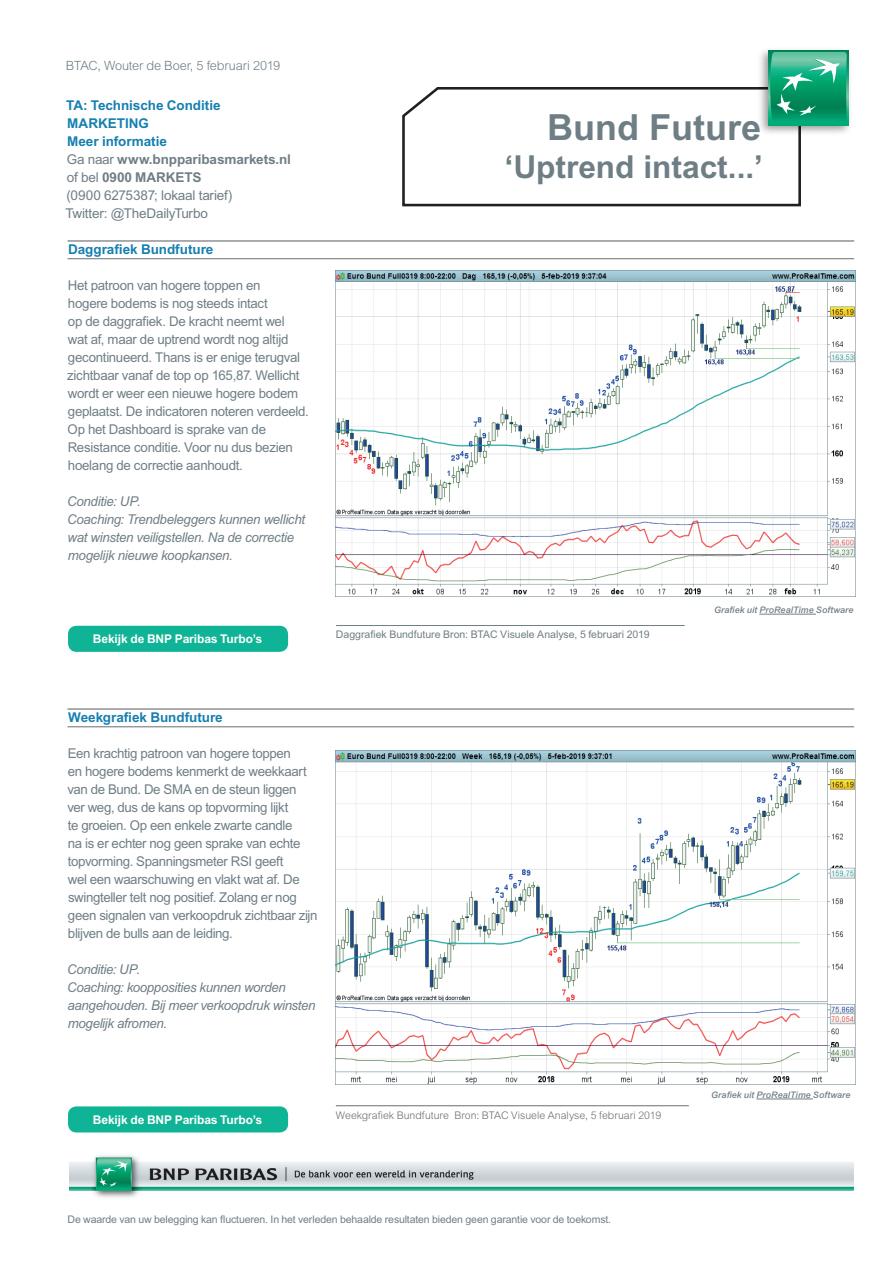
<style>
.page{position:relative;width:893px;height:1263px;background:#fff}
.page>*{position:absolute;margin:0;border:0;box-sizing:border-box;transform-origin:0 0}
.t1{font:700 36px "Arial MT Std";color:#6f7e85}
.t2{font:700 31.65px "Arial MT Std";color:#6f7e85}
.t3{font:13.5px/18px "Arial MT Std";letter-spacing:-.02em;color:#6f7e85}
.t4{font:italic 13.5px/18px "Arial MT Std";letter-spacing:-.02em;color:#6f7e85}
.t5{font:700 13.5px/18px "Arial MT Std";letter-spacing:-.005em;color:#167fb1}
.t6{font:300 12.75px "Arial MT Std";letter-spacing:-.01em;color:#6f7e85}
.t7{font:700 12px "Arial MT Std";letter-spacing:-.01em;color:#fff}
.t8{font:10.5px "Arial MT Std";letter-spacing:-.01em;color:#6f7e85}
.t9{font:300 10.5px "Arial MT Std";color:#6c6d70}
.t10{font:italic 500 9px "Arial MT Std";letter-spacing:.01em;color:#6f7e85}
.s1{font-weight:700;color:#167fb1}
.s2{font-weight:700}
</style>
<div class="page">
<hr style="left:68px;top:240px;width:786px;height:2px;background:#6c6d70">
<hr style="left:68px;top:258px;width:786px;height:1px;background:#6c6d70">
<hr style="left:68px;top:708px;width:786px;height:2px;background:#6c6d70">
<hr style="left:68px;top:726px;width:786px;height:1px;background:#6c6d70">
<img style="left:336px;top:270px;width:519px;height:325px">
<img style="left:336px;top:751px;width:519px;height:333px">
<hr style="left:336px;top:625px;width:349px;height:1px;background:#6f7e85">
<hr style="left:336px;top:1105px;width:353px;height:1px;background:#6c6d70">
<div style="left:68px;top:626px;width:220px;height:26px;background:#0eb495;border-radius:9px"></div>
<div style="left:68px;top:1106px;width:220px;height:26px;background:#0eb495;border-radius:9px"></div>
<img style="left:70px;top:1155px;width:783px;height:43px">
<svg style="left:402px;top:87px;width:399px;height:120px"></svg>
<img style="left:754px;top:50px;width:96px;height:89px">
<div style="left:769px;top:51px;width:79px;height:74px;background:#00ab79"></div>
<svg style="left:770px;top:52px;width:77px;height:67px"></svg>
<hr style="left:756px;top:1099px;width:57px;height:1px;background:#6f7e85">
<hr style="left:759px;top:614px;width:57px;height:1px;background:#6f7e85">
<p class="t6" style="left:66px;top:58px;width:216px">BTAC, Wouter de Boer, 5 februari 2019</p>
<p class="t5" style="left:66px;top:96px;width:156px">TA: Technische Conditie<br>MARKETING</p>
<p class="t3" style="left:65px;top:132px;width:227px"><span class="s1">Meer informatie<br></span>Ga naar <span class="s2">www.bnpparibasmarkets.nl </span>of bel <span class="s2">0900 MARKETS<br></span>(0900 6275387; lokaal tarief)<br>Twitter: @TheDailyTurbo</p>
<p class="t5" style="left:68px;top:240px;width:147px">Daggrafiek Bundfuture</p>
<p class="t3" style="left:67px;top:276px;width:243px">Het patroon van hogere toppen en<br>hogere bodems is nog steeds intact<br>op de daggrafiek. De kracht neemt wel<br>wat af, maar de uptrend wordt nog altijd gecontinueerd. Thans is er enige terugval zichtbaar vanaf de top op 165,87. Wellicht wordt er weer een nieuwe hogere bodem geplaatst. De indicatoren noteren verdeeld.<br>Op het Dashboard is sprake van de Resistance conditie. Voor nu dus bezien hoelang de correctie aanhoudt.</p>
<p class="t4" style="left:67px;top:492px;width:240px">Conditie: UP.<br>Coaching: Trendbeleggers kunnen wellicht wat winsten veiligstellen. Na de correctie mogelijk nieuwe koopkansen.</p>
<p class="t7" style="left:93px;top:632px;width:171px">Bekijk de BNP Paribas Turbo’s</p>
<h1 class="t1" style="left:547px;top:106px;width:215px">Bund Future</h1>
<h2 class="t2" style="left:504px;top:148px;width:260px">‘Uptrend intact...’</h2>
<p class="t8" style="left:336px;top:629px;width:315px">Daggrafiek Bundfuture Bron: BTAC Visuele Analyse, 5 februari 2019</p>
<p class="t10" style="left:714px;top:605px;width:141px">Grafiek uit ProRealTime Software</p>
<p class="t5" style="left:68px;top:708px;width:156px">Weekgrafiek Bundfuture</p>
<p class="t3" style="left:67px;top:744px;width:252px">Een krachtig patroon van hogere toppen<br>en hogere bodems kenmerkt de weekkaart van de Bund. De SMA en de steun liggen ver weg, dus de kans op topvorming lijkt<br>te groeien. Op een enkele zwarte candle<br>na is er echter nog geen sprake van echte topvorming. Spanningsmeter RSI geeft<br>wel een waarschuwing en vlakt wat af. De swingteller telt nog positief. Zolang er nog geen signalen van verkoopdruk zichtbaar zijn blijven de bulls aan de leiding.</p>
<p class="t4" style="left:67px;top:960px;width:250px">Conditie: UP.<br>Coaching: koopposities kunnen worden aangehouden. Bij meer verkoopdruk winsten mogelijk afromen.</p>
<p class="t7" style="left:93px;top:1113px;width:171px">Bekijk de BNP Paribas Turbo’s</p>
<p class="t9" style="left:336px;top:1109px;width:327px">Weekgrafiek Bundfuture Bron: BTAC Visuele Analyse, 5 februari 2019</p>
<p class="t10" style="left:711px;top:1089px;width:141px">Grafiek uit ProRealTime Software</p>
<p class="t8" style="left:68px;top:1213px;width:545px">De waarde van uw belegging kan fluctueren. In het verleden behaalde resultaten bieden geen garantie voor de toekomst.</p>
</div>
